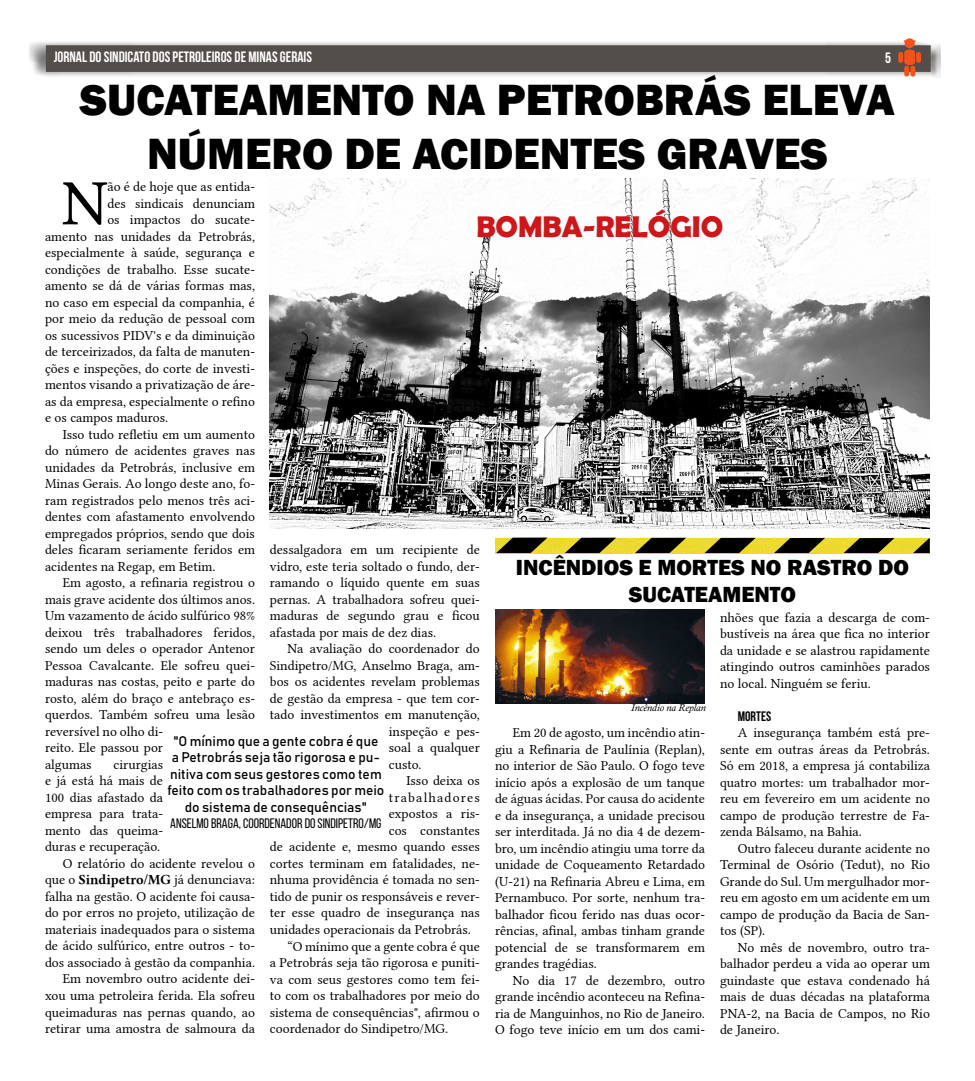
<style>
.page{position:relative;width:975px;height:1081px;background:#fff}
.page>*{position:absolute;margin:0;border:0;box-sizing:border-box;transform-origin:0 0}
.t1{font:64.88px "Linux Libertine G";color:#000}
.t2{font:800 45px/54px "Franklin Gothic";color:#000;text-align:center}
.t3{font:700 30px "Berlin Sans FB Demi";color:#cd171a}
.t4{font:800 22.5px/27px "Franklin Gothic";color:#000;text-align:center}
.t5{font:700 15px "Bebas Neue";color:#fff}
.t6{font:13.75px/16.5px "Linux Libertine G";color:#000;text-align:justify}
.t7{font:13.75px/16.5px "Bahnschrift";color:#000;text-align:center}
.t8{font:13.75px "Bebas Neue";color:#000}
.t9{font:13.75px "Linux Libertine G";letter-spacing:.085em;color:#000}
.t10{font:700 13.75px "Bebas Neue";color:#000}
.t11{font:italic 10px "Calisto";color:#000}
.s1{font-family:"Linux Libertine GB"}
</style>
<div class="page">
<div style="left:30px;top:43px;width:912px;height:34px;background:#000;opacity:.97"></div>
<svg style="left:30px;top:43px;width:895px;height:17px;fill:#d7d7d7"></svg>
<div style="left:46px;top:45px;width:884px;height:27px;background:#544e4b;border:1px solid #544e4b"></div>
<svg style="left:898px;top:38px;width:22px;height:39px"></svg>
<img style="left:270px;top:179px;width:659px;height:349px">
<img style="left:496px;top:609px;width:209px;height:94px">
<img style="left:495px;top:537px;width:434px;height:16px">
<svg style="left:635px;top:538px;width:51px;height:15px"></svg>
<svg style="left:913px;top:538px;width:16px;height:15px"></svg>
<svg style="left:843px;top:538px;width:51px;height:15px"></svg>
<svg style="left:774px;top:538px;width:51px;height:15px"></svg>
<svg style="left:704px;top:538px;width:51px;height:15px"></svg>
<svg style="left:565px;top:538px;width:51px;height:15px"></svg>
<svg style="left:496px;top:537px;width:51px;height:16px"></svg>
<p class="t5" style="left:54px;top:49px;width:260px">JORNAL DO SINDICATO DOS PETROLEIROS DE MINAS GERAIS</p>
<p class="t5" style="left:885px;top:49px;width:7px">5</p>
<h2 class="t2" style="left:80px;top:73px;width:816px">SUCATEAMENTO NA PETROBRÁS ELEVA<br>NÚMERO DE ACIDENTES GRAVES</h2>
<h1 class="t1" style="left:62px;top:166px;width:47px">N</h1>
<p class="t6" style="left:107px;top:179px;width:149px">ão é de hoje que as entida-</p>
<p class="t6" style="left:107px;top:195px;width:149px">des sindicais denunciam</p>
<p class="t6" style="left:107px;top:212px;width:149px">os impactos do sucate-</p>
<p class="t6" style="left:45px;top:228px;width:211px">amento nas unidades da Petrobrás,</p>
<p class="t6" style="left:45px;top:245px;width:211px">especialmente à saúde, segurança e</p>
<p class="t6" style="left:45px;top:261px;width:211px">condições de trabalho. Esse sucate-</p>
<p class="t6" style="left:45px;top:278px;width:211px">amento se dá de várias formas mas,</p>
<p class="t6" style="left:45px;top:294px;width:211px">no caso em especial da companhia, é</p>
<p class="t6" style="left:45px;top:311px;width:211px">por meio da redução de pessoal com</p>
<p class="t6" style="left:45px;top:327px;width:211px">os sucessivos PIDV's e da diminuição</p>
<p class="t6" style="left:45px;top:344px;width:211px">de terceirizados, da falta de manuten-</p>
<p class="t6" style="left:45px;top:360px;width:211px">ções e inspeções, do corte de investi-</p>
<p class="t6" style="left:45px;top:377px;width:211px">mentos visando a privatização de áre-</p>
<p class="t6" style="left:45px;top:393px;width:211px">as da empresa, especialmente o refino</p>
<p class="t6" style="left:45px;top:410px;width:124px">e os campos maduros.</p>
<p class="t6" style="left:63px;top:426px;width:194px">Isso tudo refletiu em um aumento</p>
<p class="t6" style="left:45px;top:443px;width:211px">do número de acidentes graves nas</p>
<p class="t6" style="left:45px;top:459px;width:211px">unidades da Petrobrás, inclusive em</p>
<p class="t6" style="left:45px;top:476px;width:211px">Minas Gerais. Ao longo deste ano, fo-</p>
<p class="t6" style="left:45px;top:492px;width:211px">ram registrados pelo menos três aci-</p>
<p class="t6" style="left:45px;top:509px;width:211px">dentes com afastamento envolvendo</p>
<p class="t6" style="left:45px;top:525px;width:211px">empregados próprios, sendo que dois</p>
<p class="t6" style="left:45px;top:542px;width:211px">deles ficaram seriamente feridos em</p>
<p class="t6" style="left:45px;top:558px;width:172px">acidentes na Regap, em Betim.</p>
<p class="t6" style="left:63px;top:575px;width:194px">Em agosto, a refinaria registrou o</p>
<p class="t6" style="left:45px;top:591px;width:211px">mais grave acidente dos últimos anos.</p>
<p class="t6" style="left:45px;top:608px;width:211px">Um vazamento de ácido sulfúrico 98%</p>
<p class="t6" style="left:45px;top:624px;width:211px">deixou três trabalhadores feridos,</p>
<p class="t6" style="left:45px;top:641px;width:211px">sendo um deles o operador Antenor</p>
<p class="t6" style="left:45px;top:657px;width:211px">Pessoa Cavalcante. Ele sofreu quei-</p>
<p class="t6" style="left:45px;top:674px;width:211px">maduras nas costas, peito e parte do</p>
<p class="t6" style="left:45px;top:690px;width:211px">rosto, além do braço e antebraço es-</p>
<p class="t6" style="left:45px;top:707px;width:211px">querdos. Também sofreu uma lesão</p>
<p class="t6" style="left:45px;top:723px;width:119px">reversível no olho di-</p>
<p class="t6" style="left:45px;top:740px;width:119px">reito. Ele passou por</p>
<p class="t6" style="left:45px;top:756px;width:48px">algumas</p>
<p class="t6" style="left:114px;top:756px;width:51px">cirurgias</p>
<p class="t6" style="left:45px;top:773px;width:119px">e já está há mais de</p>
<p class="t6" style="left:45px;top:789px;width:120px">100 dias afastado da</p>
<p class="t6" style="left:45px;top:806px;width:119px">empresa para trata-</p>
<p class="t6" style="left:45px;top:822px;width:119px">mento das queima-</p>
<p class="t6" style="left:45px;top:839px;width:117px">duras e recuperação.</p>
<p class="t6" style="left:63px;top:855px;width:194px">O relatório do acidente revelou o</p>
<p class="t6" style="left:45px;top:872px;width:211px">que o <span class="s1">Sindipetro/MG</span> já denunciava:</p>
<p class="t6" style="left:45px;top:888px;width:211px">falha na gestão. O acidente foi causa-</p>
<p class="t6" style="left:45px;top:905px;width:211px">do por erros no projeto, utilização de</p>
<p class="t6" style="left:45px;top:921px;width:211px">materiais inadequados para o sistema</p>
<p class="t6" style="left:45px;top:938px;width:211px">de ácido sulfúrico, entre outros - to-</p>
<p class="t6" style="left:45px;top:954px;width:211px">dos associado à gestão da companhia.</p>
<p class="t6" style="left:63px;top:971px;width:194px">Em novembro outro acidente dei-</p>
<p class="t6" style="left:45px;top:987px;width:211px">xou uma petroleira ferida. Ela sofreu</p>
<p class="t6" style="left:45px;top:1004px;width:211px">queimaduras nas pernas quando, ao</p>
<p class="t6" style="left:45px;top:1020px;width:211px">retirar uma amostra de salmoura da</p>
<h3 class="t3" style="left:476px;top:209px;width:248px">BOMBA-RELÓGIO</h3>
<p class="t6" style="left:270px;top:542px;width:211px">dessalgadora em um recipiente de vidro, este teria soltado o fundo, der&shy;ramando o líquido quente em suas pernas. A trabalhadora sofreu quei&shy;maduras de segundo grau e ficou afastada por mais de dez dias.</p>
<p class="t6" style="left:287px;top:641px;width:194px">Na avaliação do coordenador do</p>
<p class="t6" style="left:270px;top:657px;width:211px">Sindipetro/MG, Anselmo Braga, am-</p>
<p class="t6" style="left:270px;top:674px;width:211px">bos os acidentes revelam problemas</p>
<p class="t6" style="left:270px;top:690px;width:211px">de gestão da empresa - que tem cor-</p>
<p class="t6" style="left:270px;top:707px;width:211px">tado investimentos em manutenção,</p>
<p class="t6" style="left:389px;top:723px;width:92px">inspeção e pes-</p>
<p class="t6" style="left:389px;top:740px;width:92px">soal a qualquer</p>
<p class="t6" style="left:389px;top:756px;width:34px">custo.</p>
<p class="t6" style="left:406px;top:773px;width:75px">Isso deixa os</p>
<p class="t9" style="left:389px;top:789px;width:92px">trabalhadores</p>
<p class="t6" style="left:389px;top:806px;width:92px">expostos a ris-</p>
<p class="t6" style="left:389px;top:822px;width:92px">cos constantes</p>
<p class="t6" style="left:270px;top:839px;width:211px">de acidente e, mesmo quando esses</p>
<p class="t6" style="left:270px;top:855px;width:211px">cortes terminam em fatalidades, ne-</p>
<p class="t6" style="left:270px;top:872px;width:211px">nhuma providência é tomada no sen-</p>
<p class="t6" style="left:270px;top:888px;width:211px">tido de punir os responsáveis e rever-</p>
<p class="t6" style="left:270px;top:905px;width:211px">ter esse quadro de insegurança nas</p>
<p class="t6" style="left:270px;top:921px;width:203px">unidades operacionais da Petrobrás.</p>
<p class="t6" style="left:287px;top:938px;width:194px">“O mínimo que a gente cobra é que</p>
<p class="t6" style="left:270px;top:954px;width:211px">a Petrobrás seja tão rigorosa e puniti-</p>
<p class="t6" style="left:270px;top:971px;width:211px">va com seus gestores como tem fei-</p>
<p class="t6" style="left:270px;top:987px;width:211px">to com os trabalhadores por meio do</p>
<p class="t6" style="left:270px;top:1004px;width:211px">sistema de consequências", afirmou o</p>
<p class="t6" style="left:270px;top:1020px;width:180px">coordenador do Sindipetro/MG.</p>
<h3 class="t4" style="left:516px;top:554px;width:394px">INCÊNDIOS E MORTES NO RASTRO DO<br>SUCATEAMENTO</h3>
<p class="t6" style="left:720px;top:609px;width:211px">nhões que fazia a descarga de com&shy;bustíveis na área que fica no interior da unidade e se alastrou rapidamente atingindo outros caminhões parados no local. Ninguém se feriu.</p>
<p class="t10" style="left:737px;top:708px;width:35px">MORTES</p>
<p class="t6" style="left:720px;top:724px;width:211px;text-indent:18px">A insegurança também está pre&shy;sente em outras áreas da Petrobrás.<br>Só em 2018, a empresa já contabiliza quatro mortes: um trabalhador mor&shy;reu em fevereiro em um acidente no campo de produção terrestre de Fa&shy;zenda Bálsamo, na Bahia.</p>
<p class="t6" style="left:720px;top:840px;width:211px;text-indent:18px">Outro faleceu durante acidente no Terminal de Osório (Tedut), no Rio Grande do Sul. Um mergulhador mor&shy;reu em agosto em um acidente em um campo de produção da Bacia de San&shy;tos (SP).</p>
<p class="t6" style="left:720px;top:939px;width:211px;text-indent:18px">No mês de novembro, outro tra&shy;balhador perdeu a vida ao operar um guindaste que estava condenado há mais de duas décadas na plataforma PNA-2, na Bacia de Campos, no Rio de Janeiro.</p>
<p class="t11" style="left:631px;top:701px;width:76px">Incêndio na Replan</p>
<p class="t6" style="left:495px;top:724px;width:211px;text-indent:18px">Em 20 de agosto, um incêndio atin&shy;giu a Refinaria de Paulínia (Replan), no interior de São Paulo. O fogo teve início após a explosão de um tanque de águas ácidas. Por causa do acidente e da insegurança, a unidade precisou ser interditada. Já no dia 4 de dezem&shy;bro, um incêndio atingiu uma torre da unidade de Coqueamento Retardado (U-21) na Refinaria Abreu e Lima, em Pernambuco. Por sorte, nenhum tra&shy;balhador ficou ferido nas duas ocor&shy;rências, afinal, ambas tinham grande potencial de se transformarem em grandes tragédias.</p>
<p class="t6" style="left:495px;top:972px;width:211px;text-indent:18px">No dia 17 de dezembro, outro grande incêndio aconteceu na Refina&shy;ria de Manguinhos, no Rio de Janeiro.<br>O fogo teve início em um dos cami-</p>
<p class="t7" style="left:167px;top:732px;width:218px">"O mínimo que a gente cobra é que<br>a Petrobrás seja tão rigorosa e pu&shy;nitiva com seus gestores como tem feito com os trabalhadores por meio do sistema de consequências"</p>
<p class="t8" style="left:170px;top:816px;width:213px">ANSELMO BRAGA, COORDENADOR DO SINDIPETRO/MG</p>
</div>
